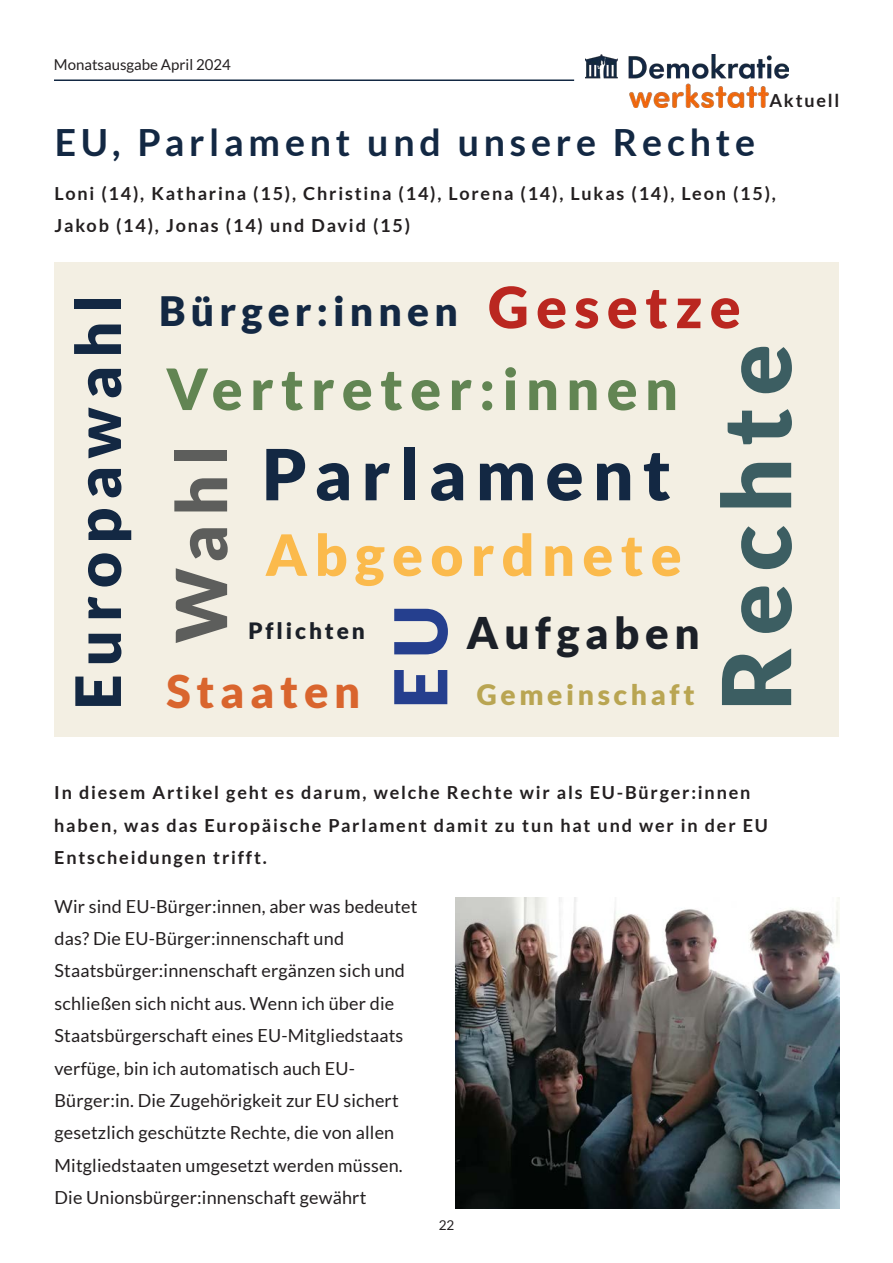
<style>
.page{position:relative;width:893px;height:1263px;background:#fff}
.page>*{position:absolute;margin:0;border:0;box-sizing:border-box;transform-origin:0 0}
.t1{font:900 95.1px "Lato";letter-spacing:.13em;color:#3c5e62}
.t2{font:900 72.9px "Lato";color:#253f8e}
.t3{font:900 70.5px "Lato";letter-spacing:.13em;color:#132843}
.t4{font:900 70.5px "Lato";color:#5d5e5c}
.t5{font:900 62.55px "Lato";letter-spacing:.13em;color:#132843}
.t6{font:900 57px "Lato";letter-spacing:.13em;color:#628553}
.t7{font:900 57px "Lato";letter-spacing:.13em;color:#fbba4c}
.t8{font:900 57px "Lato";letter-spacing:.13em;color:#ba2720}
.t9{font:900 45px "Lato";letter-spacing:.13em;color:#d9652e}
.t10{font:900 43.65px "Lato";letter-spacing:.13em;color:#1b2028}
.t11{font:900 40.5px "Lato";letter-spacing:.13em;color:#132843}
.t12{font:700 37.5px "Lato";letter-spacing:.13em;color:#132843}
.t13{font:900 28.05px "Lato";letter-spacing:.13em;color:#b9a552}
.t14{font:900 22.5px "Lato";letter-spacing:.13em;color:#1b2028}
.t15{font:18px/32.4px "Lato";letter-spacing:.01em;color:#231f20}
.t16{font:700 18px/32.4px "Lato";letter-spacing:.1em;color:#231f20}
.t17{font:15px "Lato";color:#231f20}
.t18{font:13.5px "Lato";color:#231f20}
</style>
<div class="page">
<hr style="left:54px;top:79px;width:520px;height:2px;background:#132843">
<img style="left:586px;top:54px;width:203px;height:53px">
<div style="left:54px;top:262px;width:785px;height:475px;background:#f3efe3"></div>
<img style="left:456px;top:897px;width:383px;height:311px">
<p class="t17" style="left:54px;top:56px;width:178px">Monatsausgabe April 2024</p>
<p class="t12" style="left:55px;top:120px;width:702px">EU, Parlament und unsere Rechte</p>
<p class="t16" style="left:769px;top:84px;width:72px">Aktuell</p>
<p class="t16" style="left:55px;top:177px;width:723px">Loni (14), Katharina (15), Christina (14), Lorena (14), Lukas (14), Leon (15),</p>
<p class="t16" style="left:55px;top:209px;width:357px">Jakob (14), Jonas (14) und David (15)</p>
<p class="t8" style="left:488px;top:274px;width:254px">Gesetze</p>
<p class="t5" style="left:61px;top:710px;width:416px;rotate:-90deg">Europawahl</p>
<p class="t11" style="left:159px;top:287px;width:300px">Bürger:innen</p>
<p class="t1" style="left:701px;top:711px;width:368px;rotate:-90deg">Rechte</p>
<p class="t6" style="left:166px;top:356px;width:513px">Vertreter:innen</p>
<p class="t3" style="left:262px;top:433px;width:410px">Parlament</p>
<p class="t4" style="left:160px;top:643px;width:199px;rotate:-90deg">Wahl</p>
<p class="t7" style="left:265px;top:522px;width:418px">Abgeordnete</p>
<p class="t2" style="left:378px;top:708px;width:105px;rotate:-90deg">EU</p>
<p class="t10" style="left:467px;top:607px;width:235px">Aufgaben</p>
<p class="t14" style="left:248px;top:618px;width:118px">Pflichten</p>
<p class="t9" style="left:166px;top:665px;width:196px">Staaten</p>
<p class="t13" style="left:477px;top:679px;width:219px">Gemeinschaft</p>
<p class="t16" style="left:54px;top:776px;width:715px">In diesem Artikel geht es darum, welche Rechte wir als EU-Bürger:innen haben, was das Europäische Parlament damit zu tun hat und wer in der EU<br>Entscheidungen trifft.</p>
<p class="t15" style="left:54px;top:890px;width:365px">Wir sind EU-Bürger:innen, aber was bedeutet das? Die EU-Bürger:innenschaft und Staatsbürger:innenschaft ergänzen sich und schließen sich nicht aus. Wenn ich über die Staatsbürgerschaft eines EU-Mitgliedstaats verfüge, bin ich automatisch auch EU-Bürger:in. Die Zugehörigkeit zur EU sichert gesetzlich geschützte Rechte, die von allen Mitgliedstaaten umgesetzt werden müssen.<br>Die Unionsbürger:innenschaft gewährt</p>
<p class="t18" style="left:439px;top:1217px;width:17px">22</p>
</div>
